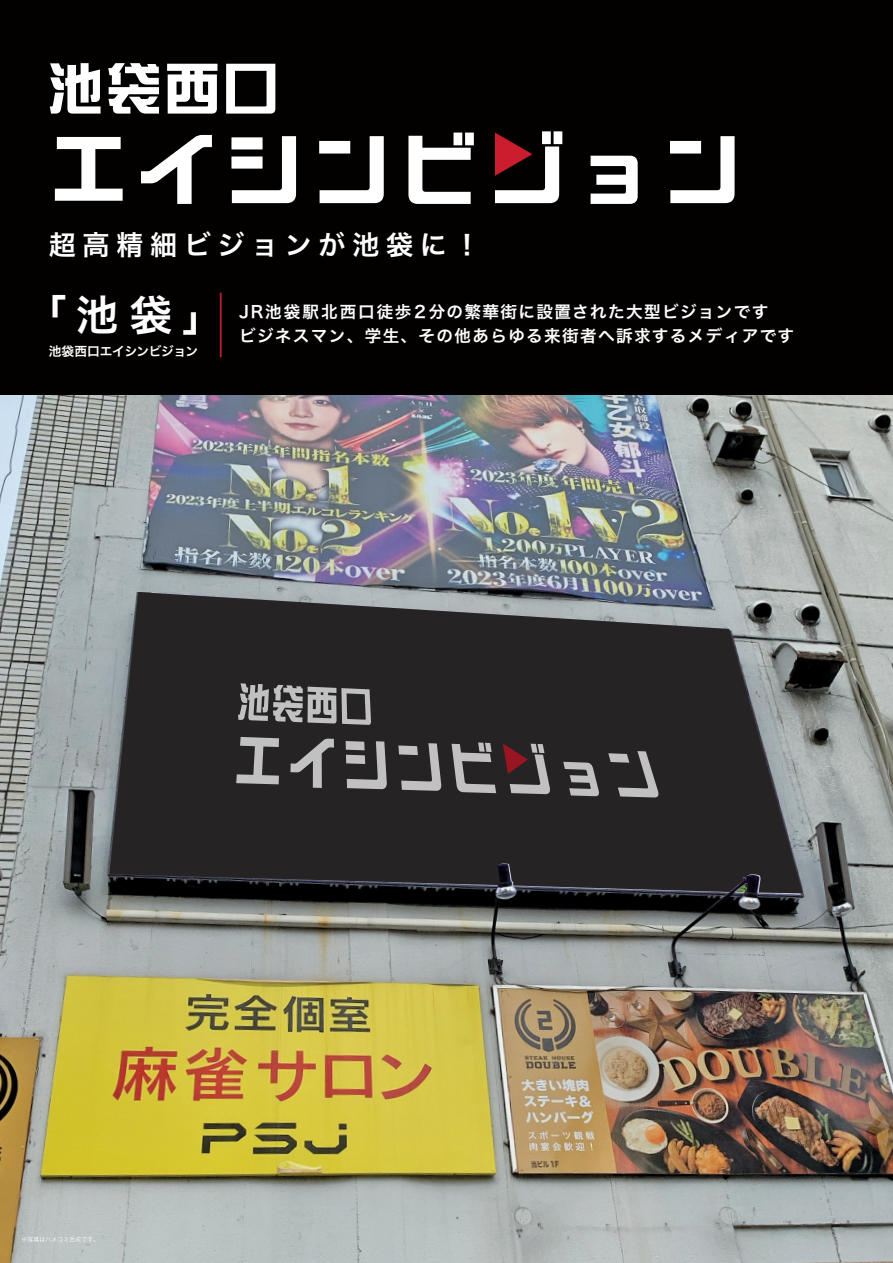
<style>
.page{position:relative;width:893px;height:1263px;background:#030100}
.page>*{position:absolute;margin:0;border:0;box-sizing:border-box;transform-origin:0 0}
.t1{font:42.45px "Hira Kaku Pro W6";color:#fff}
.t2{font:27.15px "Hira Kaku Pro W6";letter-spacing:.24em;color:#fff}
.t3{font:16.65px/24.9px "Hira Kaku Pro W6";letter-spacing:.08em;color:#fff}
.t4{font:12.75px "Hira Kaku Pro W6";letter-spacing:-.04em;color:#fff}
</style>
<div class="page">
<img style="left:0;top:395px;width:893px;height:868px">
<svg style="left:109px;top:592px;width:694px;height:301px;background:#3a3a3b"></svg>
<svg style="left:22px;top:1236px;width:73px;height:6px"></svg>
<hr style="left:220px;top:293px;width:2px;height:64px;background:#be1d2c">
<svg style="left:50px;top:63px;width:51px;height:51px"></svg>
<svg style="left:108px;top:63px;width:51px;height:51px"></svg>
<svg style="left:167px;top:64px;width:50px;height:50px"></svg>
<svg style="left:226px;top:64px;width:49px;height:50px"></svg>
<svg style="left:55px;top:137px;width:68px;height:64px"></svg>
<svg style="left:141px;top:135px;width:71px;height:69px"></svg>
<svg style="left:231px;top:136px;width:65px;height:67px"></svg>
<svg style="left:319px;top:136px;width:65px;height:67px"></svg>
<svg style="left:408px;top:133px;width:66px;height:71px"></svg>
<svg style="left:591px;top:156px;width:47px;height:48px"></svg>
<svg style="left:670px;top:136px;width:65px;height:67px"></svg>
<svg style="left:495px;top:131px;width:67px;height:72px"></svg>
<h2 class="t2" style="left:49px;top:220px;width:433px">超高精細ビジョンが池袋に！</h2>
<h1 class="t1" style="left:24px;top:277px;width:201px">「池袋」</h1>
<p class="t4" style="left:49px;top:339px;width:151px">池袋西口エイシンビジョン</p>
<p class="t3" style="left:239px;top:298px;width:557px">JR池袋駅北西口徒歩2分の繁華街に設置された大型ビジョンです<br>ビジネスマン、学生、その他あらゆる来街者へ訴求するメディアです</p>
</div>
